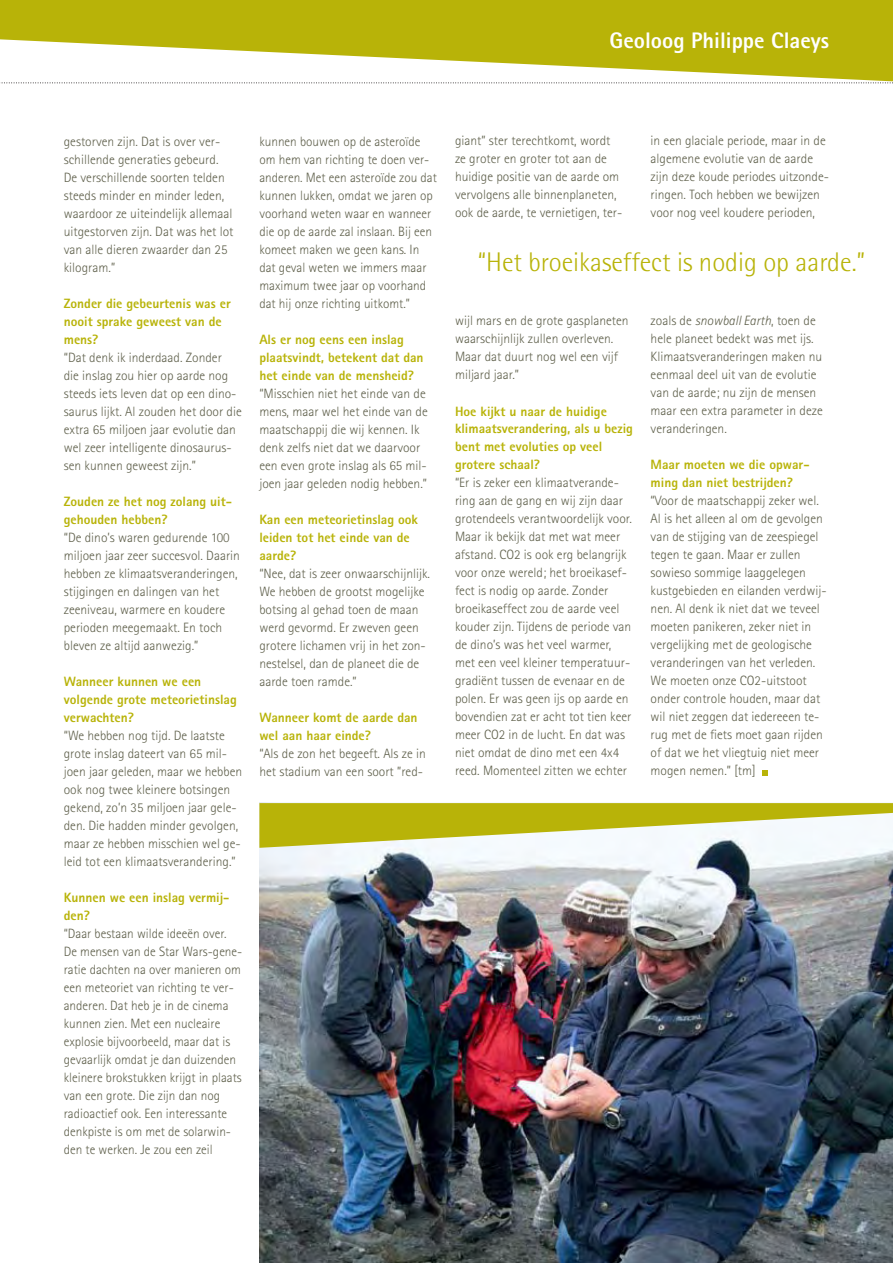
<style>
.page{position:relative;width:893px;height:1263px;background:#fff}
.page>*{position:absolute;margin:0;border:0;box-sizing:border-box;transform-origin:0 0}
.t1{font:300 27px "Rotis Semi Sans";color:#b8b308}
.t2{font:800 22.5px "Rotis Sans Serif";color:#fff}
.t3{font:300 13.5px/18px "Rotis Sans Serif";color:#5f604b}
.t4{font:800 13.5px/18px "Rotis Sans Serif";color:#b8b308}
.s1{font-style:italic}
</style>
<div class="page">
<svg style="left:1px;top:83px;width:892px;height:1px"></svg>
<svg style="left:0;top:0;width:893px;height:81px;fill:#b8b308"></svg>
<svg style="left:762px;top:770px;width:6px;height:6px"></svg>
<img style="left:259px;top:848px;width:634px;height:415px">
<svg style="left:259px;top:803px;width:634px;height:45px"></svg>
<h2 class="t2" style="left:610px;top:26px;width:221px">Geoloog Philippe Claeys</h2>
<p class="t3" style="left:64px;top:132px;width:171px">gestorven zijn. Dat is over ver&shy;schillende generaties gebeurd.<br>De verschillende soorten telden steeds minder en minder leden, waardoor ze uiteindelijk allemaal uitgestorven zijn. Dat was het lot van alle dieren zwaarder dan 25 kilogram.”</p>
<p class="t4" style="left:64px;top:294px;width:168px">Zonder die gebeurtenis was er nooit sprake geweest van de mens?</p>
<p class="t3" style="left:64px;top:348px;width:179px">“Dat denk ik inderdaad. Zonder<br>die inslag zou hier op aarde nog steeds iets leven dat op een dino&shy;saurus lijkt. Al zouden het door die extra 65 miljoen jaar evolutie dan wel zeer intelligente dinosaurus&shy;sen kunnen geweest zijn.”</p>
<p class="t4" style="left:64px;top:492px;width:170px">Zouden ze het nog zolang uit&shy;gehouden hebben?</p>
<p class="t3" style="left:64px;top:528px;width:178px">“De dino’s waren gedurende 100 miljoen jaar zeer succesvol. Daarin hebben ze klimaatsveranderingen, stijgingen en dalingen van het zeeniveau, warmere en koudere perioden meegemaakt. En toch bleven ze altijd aanwezig.”</p>
<p class="t4" style="left:64px;top:672px;width:174px">Wanneer kunnen we een volgende grote meteorietinslag verwachten?</p>
<p class="t3" style="left:64px;top:726px;width:180px">“We hebben nog tijd. De laatste grote inslag dateert van 65 mil&shy;joen jaar geleden, maar we hebben ook nog twee kleinere botsingen gekend, zo’n 35 miljoen jaar gele&shy;den. Die hadden minder gevolgen, maar ze hebben misschien wel ge&shy;leid tot een klimaatsverandering.”</p>
<p class="t4" style="left:64px;top:888px;width:167px">Kunnen we een inslag vermij&shy;den?</p>
<p class="t3" style="left:64px;top:924px;width:180px">“Daar bestaan wilde ideeën over.<br>De mensen van de Star Wars-gene&shy;ratie dachten na over manieren om een meteoriet van richting te ver&shy;anderen. Dat heb je in de cinema kunnen zien. Met een nucleaire explosie bijvoorbeeld, maar dat is gevaarlijk omdat je dan duizenden kleinere brokstukken krijgt in plaats van een grote. Die zijn dan nog radioactief ook. Een interessante denkpiste is om met de solarwin&shy;den te werken. Je zou een zeil</p>
<p class="t3" style="left:259px;top:132px;width:179px">kunnen bouwen op de asteroïde om hem van richting te doen ver&shy;anderen. Met een asteroïde zou dat kunnen lukken, omdat we jaren op voorhand weten waar en wanneer die op de aarde zal inslaan. Bij een komeet maken we geen kans. In dat geval weten we immers maar maximum twee jaar op voorhand dat hij onze richting uitkomt.”</p>
<p class="t4" style="left:259px;top:330px;width:166px">Als er nog eens een inslag plaatsvindt, betekent dat dan het einde van de mensheid?</p>
<p class="t3" style="left:259px;top:384px;width:170px">“M isschien niet het einde van de mens, maar wel het einde van de maatschappij die wij kennen. Ik denk zelfs niet dat we daarvoor een even grote inslag als 65 mil&shy;joen jaar geleden nodig hebben.”</p>
<p class="t4" style="left:259px;top:510px;width:160px">Kan een meteorietinslag ook leiden tot het einde van de aarde?</p>
<p class="t3" style="left:259px;top:564px;width:172px">“Nee, dat is zeer onwaarschijnlijk.<br>We hebben de grootst mogelijke botsing al gehad toen de maan werd gevormd. Er zweven geen grotere lichamen vrij in het zon&shy;nestelsel, dan de planeet die de aarde toen ramde.”</p>
<p class="t4" style="left:259px;top:708px;width:160px">Wanneer komt de aarde dan wel aan haar einde?</p>
<p class="t3" style="left:259px;top:744px;width:168px">“Als de zon het begeeft. Als ze in het stadium van een soort ”red-</p>
<p class="t3" style="left:455px;top:132px;width:169px">giant” ster terechtkomt, wordt ze groter en groter tot aan de huidige positie van de aarde om vervolgens alle binnenplaneten, ook de aarde, te vernietigen, ter-</p>
<p class="t3" style="left:651px;top:132px;width:180px">in een glaciale periode, maar in de algemene evolutie van de aarde zijn deze koude periodes uitzonde&shy;ringen. Toch hebben we bewijzen voor nog veel koudere perioden,</p>
<h1 class="t1" style="left:478px;top:247px;width:389px">“Het broeikaseffect is nodig op aarde.”</h1>
<p class="t3" style="left:455px;top:312px;width:175px">wijl mars en de grote gasplaneten waarschijnlijk zullen overleven.<br>Maar dat duurt nog wel een vijf miljard jaar.”</p>
<p class="t4" style="left:455px;top:402px;width:179px">Hoe kijkt u naar de huidige klimaatsverandering, als u bezig bent met evoluties op veel grotere schaal?</p>
<p class="t3" style="left:455px;top:474px;width:178px">“Er is zeker een klimaatverande&shy;ring aan de gang en wij zijn daar grotendeels verantwoordelijk voor.<br>Maar ik bekijk dat met wat meer afstand. CO2 is ook erg belangrijk voor onze wereld; het broeikasef&shy;fect is nodig op aarde. Zonder broeikaseffect zou de aarde veel kouder zijn. Tijdens de periode van de dino’s was het veel warmer, met een veel kleiner temperatuur&shy;gradiënt tussen de evenaar en de polen. Er was geen ijs op aarde en bovendien zat er acht tot tien keer meer CO2 in de lucht. En dat was niet omdat de dino met een 4x4 reed. Momenteel zitten we echter</p>
<p class="t3" style="left:651px;top:312px;width:174px">zoals de <span class="s1">snowball Earth</span>, toen de hele planeet bedekt was met ijs.<br>Klimaatsveranderingen maken nu eenmaal deel uit van de evolutie van de aarde; nu zijn de mensen maar een extra parameter in deze veranderingen.</p>
<p class="t4" style="left:651px;top:456px;width:160px">Maar moeten we die opwar&shy;ming dan niet bestrijden?</p>
<p class="t3" style="left:651px;top:492px;width:177px">“Voor de maatschappij zeker wel.<br>Al is het alleen al om de gevolgen van de stijging van de zeespiegel tegen te gaan. Maar er zullen sowieso sommige laaggelegen kustgebieden en eilanden verdwij&shy;nen. Al denk ik niet dat we teveel moeten panikeren, zeker niet in vergelijking met de geologische veranderingen van het verleden.<br>We moeten onze CO2-uitstoot onder controle houden, maar dat wil niet zeggen dat iedereeen te&shy;rug met de fiets moet gaan rijden of dat we het vliegtuig niet meer mogen nemen.” [tm]</p>
</div>
